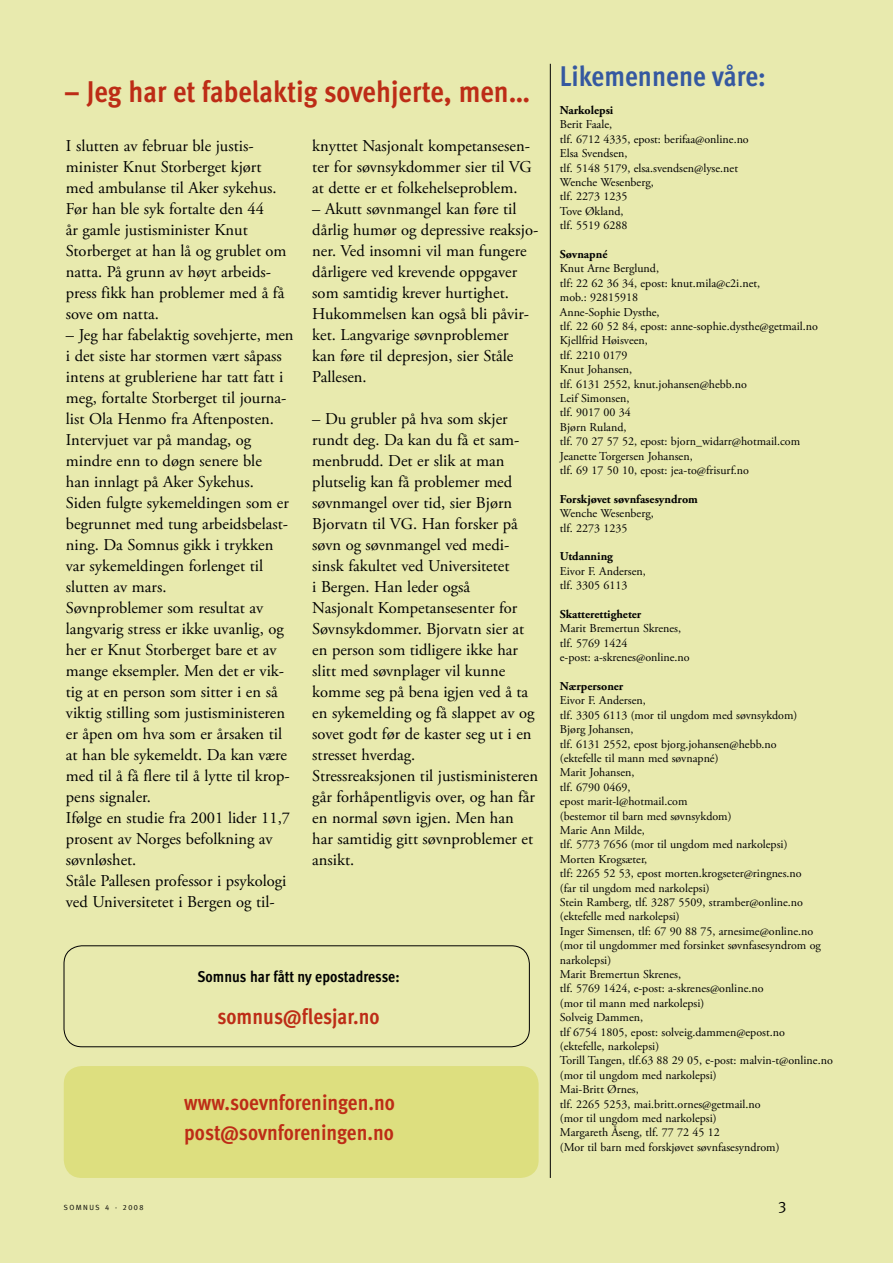
<style>
.page{position:relative;width:893px;height:1263px;background:#e8eaae}
.page>*{position:absolute;margin:0;border:0;box-sizing:border-box;transform-origin:0 0}
.t1{font:700 30px "Meta Cond";color:#bd2c16}
.t2{font:700 28.5px "Meta Cond";color:#3558a0}
.t3{font:700 21.75px/30px "Meta Cond";color:#bd2c16}
.t4{font:16.5px/21px "Adobe Garamond Pro";color:#000}
.t5{font:700 15.75px "Meta Cond";color:#000}
.t6{font:15.75px "Meta";color:#000}
.t7{font:12px/14.4px "Adobe Garamond Pro";color:#000}
.t8{font:700 12px "Adobe Garamond Pro";color:#000}
.t9{font:7.5px "Meta";letter-spacing:.2em;color:#000}
.s1{font-family:"Meta Caps"}
</style>
<div class="page">
<hr style="left:550px;top:64px;width:1px;height:1114px;background:#000">
<div style="left:64px;top:1066px;width:475px;height:112px;background:#dddf7f;border-radius:18px"></div>
<div style="left:64px;top:945px;width:466px;height:102px;border:1px solid #000;border-radius:18px"></div>
<h1 class="t1" style="left:64px;top:74px;width:468px">– Jeg har et fabelaktig sovehjerte, men…</h1>
<p class="t4" style="left:66px;top:136px;width:222px">I slutten av februar ble justis&shy;minister Knut Storberget kjørt med ambulanse til Aker sykehus.<br>Før han ble syk fortalte den 44<br>år gamle justisminister Knut<br>Storberget at han lå og grublet om natta. På grunn av høyt arbeids&shy;press fikk han problemer med å få sove om natta.</p>
<p class="t4" style="left:66px;top:325px;width:229px">– Jeg har fabelaktig sovehjerte, men i det siste har stormen vært såpass intens at grubleriene har tatt fatt i meg, fortalte Storberget til journa&shy;list Ola Henmo fra Aftenposten.<br>Intervjuet var på mandag, og mindre enn to døgn senere ble<br>han innlagt på Aker Sykehus.<br>Siden fulgte sykemeldingen som er begrunnet med tung arbeidsbelast&shy;ning. Da Somnus gikk i trykken var sykemeldingen forlenget til slutten av mars.<br>Søvnproblemer som resultat av langvarig stress er ikke uvanlig, og her er Knut Storberget bare et av mange eksempler. Men det er vik&shy;tig at en person som sitter i en så viktig stilling som justisministeren er åpen om hva som er årsaken til at han ble sykemeldt. Da kan være med til å få flere til å lytte til krop&shy;pens signaler.<br>Ifølge en studie fra 2001 lider 11,7 prosent av Norges befolkning av søvnløshet.<br>Ståle Pallesen professor i psykologi ved Universitetet i Bergen og til-</p>
<p class="t4" style="left:312px;top:136px;width:221px;text-align:justify">knyttet Nasjonalt kompetansesen&shy;ter for søvnsykdommer sier til VG at dette er et folkehelseproblem.</p>
<p class="t4" style="left:312px;top:199px;width:228px">– Akutt søvnmangel kan føre til dårlig humør og depressive reaksjo&shy;ner. Ved insomni vil man fungere dårligere ved krevende oppgaver som samtidig krever hurtighet.<br>Hukommelsen kan også bli påvir&shy;ket. Langvarige søvnproblemer<br>kan føre til depresjon, sier Ståle<br>Pallesen.</p>
<p class="t4" style="left:312px;top:409px;width:227px">– Du grubler på hva som skjer rundt deg. Da kan du få et sam&shy;menbrudd. Det er slik at man plutselig kan få problemer med søvnmangel over tid, sier Bjørn<br>Bjorvatn til VG. Han forsker på søvn og søvnmangel ved medi&shy;sinsk fakultet ved Universitetet<br>i Bergen. Han leder også<br>Nasjonalt Kompetansesenter for<br>Søvnsykdommer. Bjorvatn sier at en person som tidligere ikke har slitt med søvnplager vil kunne komme seg på bena igjen ved å ta en sykemelding og få slappet av og sovet godt før de kaster seg ut i en stresset hverdag.<br>Stressreaksjonen til justisministeren går forhåpentligvis over, og han får en normal søvn igjen. Men han har samtidig gitt søvnproblemer et ansikt.</p>
<p class="t5" style="left:197px;top:967px;width:204px">Somnus har fått ny epostadresse:</p>
<h3 class="t3" style="left:217px;top:1001px;width:164px">somnus@flesjar.no</h3>
<h3 class="t3" style="left:184px;top:1087px;width:212px">www.soevnforeningen.no post@sovnforeningen.no</h3>
<h2 class="t2" style="left:560px;top:59px;width:207px">Likemennene våre:</h2>
<p class="t8" style="left:560px;top:103px;width:55px">Narkolepsi</p>
<p class="t7" style="left:560px;top:118px;width:190px">Berit Faale,<br>tlf. 6712 4335, epost: berifaa@online.no<br>Elsa Svendsen,<br>tlf. 5148 5179, elsa.svendsen@lyse.net<br>Wenche Wesenberg,<br>tlf. 2273 1235<br>Tove Økland,<br>tlf. 5519 6288</p>
<p class="t8" style="left:560px;top:247px;width:49px">Søvnapné</p>
<p class="t7" style="left:560px;top:262px;width:260px">Knut Arne Berglund,<br>tlf: 22 62 36 34, epost: knut.mila@c2i.net,<br>mob.: 92815918<br>Anne-Sophie Dysthe,<br>tlf. 22 60 52 84, epost: anne-sophie.dysthe@getmail.no<br>Kjellfrid Høisveen,<br>tlf. 2210 0179<br>Knut Johansen,<br>tlf. 6131 2552, knut.johansen@hebb.no<br>Leif Simonsen,<br>tlf. 9017 00 34<br>Bjørn Ruland,<br>tlf. 70 27 57 52, epost: bjorn_widarr@hotmail.com<br>Jeanette Torgersen Johansen,<br>tlf. 69 17 50 10, epost: jea-to@frisurf.no</p>
<p class="t8" style="left:560px;top:492px;width:139px">Forskjøvet søvnfasesyndrom</p>
<p class="t7" style="left:560px;top:507px;width:95px">Wenche Wesenberg, tlf. 2273 1235</p>
<p class="t8" style="left:560px;top:550px;width:55px">Utdanning</p>
<p class="t7" style="left:560px;top:564px;width:87px">Eivor F. Andersen, tlf. 3305 6113</p>
<p class="t8" style="left:560px;top:607px;width:83px">Skatterettigheter</p>
<p class="t7" style="left:560px;top:622px;width:131px">Marit Bremertun Skrenes, tlf. 5769 1424<br>e-post: a-skrenes@online.no</p>
<p class="t8" style="left:560px;top:679px;width:65px">Nærpersoner</p>
<p class="t7" style="left:560px;top:694px;width:274px">Eivor F. Andersen,<br>tlf. 3305 6113 (mor til ungdom med søvnsykdom)<br>Bjørg Johansen,<br>tlf. 6131 2552, epost bjorg.johansen@hebb.no<br>(ektefelle til mann med søvnapné)<br>Marit Johansen,<br>tlf. 6790 0469,<br>epost marit-l@hotmail.com<br>(bestemor til barn med søvnsykdom)<br>Marie Ann Milde,<br>tlf. 5773 7656 (mor til ungdom med narkolepsi)<br>Morten Krogsæter,<br>tlf: 2265 52 53, epost morten.krogseter@ringnes.no<br>(far til ungdom med narkolepsi)<br>Stein Ramberg, tlf. 3287 5509, stramber@online.no (ektefelle med narkolepsi)<br>Inger Simensen, tlf: 67 90 88 75, arnesime@online.no (mor til ungdommer med forsinket søvnfasesyndrom og narkolepsi)<br>Marit Bremertun Skrenes,<br>tlf. 5769 1424, e-post: a-skrenes@online.no<br>(mor til mann med narkolepsi)<br>Solveig Dammen,<br>tlf 6754 1805, epost: solveig.dammen@epost.no<br>(ektefelle, narkolepsi)<br>Torill Tangen, tlf.63 88 29 05, e-post: malvin-t@online.no (mor til ungdom med narkolepsi)<br>Mai-Britt Ørnes,<br>tlf. 2265 5253, mai.britt.ornes@getmail.no<br>(mor til ungdom med narkolepsi)<br>Margareth Åseng, tlf. 77 72 45 12<br>(Mor til barn med forskjøvet søvnfasesyndrom)</p>
<p class="t9" style="left:64px;top:1203px;width:81px">SOMNUS <span class="s1">4 · 2008</span></p>
<p class="t6" style="left:778px;top:1195px;width:10px">3</p>
</div>
